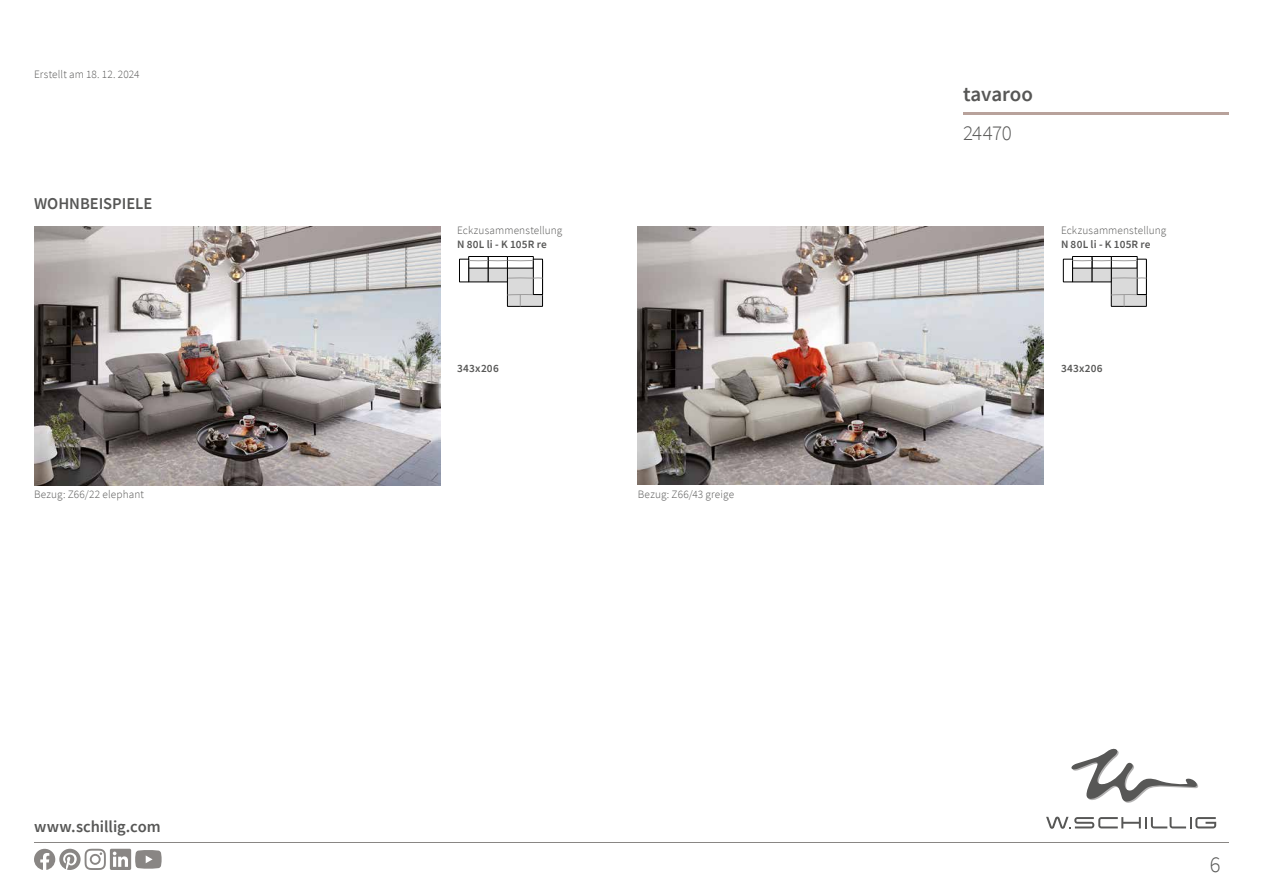
<style>
.page{position:relative;width:1263px;height:893px;background:#fff}
.page>*{position:absolute;margin:0;border:0;box-sizing:border-box;transform-origin:0 0}
.t1{font:300 22.5px "Source Sans Pro";color:#575756}
.t2{font:600 21px "Source Sans Pro";letter-spacing:-.005em;color:#575756}
.t3{font:300 21px "Source Sans Pro";letter-spacing:-.03em;color:#575756}
.t4{font:600 16.5px "Source Sans Pro";color:#575756}
.t5{font:300 11.25px "Source Sans Pro";letter-spacing:.01em;color:#575756}
.t6{font:600 11.25px "Source Sans Pro";letter-spacing:.015em;color:#575756}
</style>
<div class="page">
<hr style="left:34px;top:842px;width:1195px;height:1px;background:#898684">
<hr style="left:963px;top:113px;width:266px;height:2px;background:#b8a29b">
<img style="left:34px;top:226px;width:406px;height:259px">
<div style="left:507px;top:256px;width:26px;height:12px;border:1px solid #000"></div>
<div style="left:533px;top:259px;width:10px;height:36px;border:1px solid #000"></div>
<div style="left:488px;top:256px;width:20px;height:12px;border:1px solid #000"></div>
<div style="left:468px;top:256px;width:20px;height:12px;border:1px solid #000"></div>
<div style="left:459px;top:259px;width:10px;height:23px;border:1px solid #000"></div>
<svg style="left:468px;top:260px;width:75px;height:47px"></svg>
<img style="left:638px;top:227px;width:406px;height:257px">
<div style="left:1111px;top:256px;width:26px;height:12px;border:1px solid #000"></div>
<div style="left:1137px;top:259px;width:9px;height:36px;border:1px solid #000"></div>
<div style="left:1092px;top:256px;width:19px;height:12px;border:1px solid #000"></div>
<div style="left:1072px;top:256px;width:20px;height:12px;border:1px solid #000"></div>
<div style="left:1063px;top:259px;width:10px;height:23px;border:1px solid #000"></div>
<svg style="left:1072px;top:260px;width:75px;height:47px"></svg>
<svg style="left:34px;top:849px;width:128px;height:21px"></svg>
<svg style="left:1071px;top:749px;width:128px;height:54px"></svg>
<svg style="left:1046px;top:817px;width:170px;height:12px"></svg>
<p class="t5" style="left:34px;top:67px;width:107px">Erstellt am 18. 12. 2024</p>
<h3 class="t4" style="left:34px;top:193px;width:120px">WOHNBEISPIELE</h3>
<p class="t5" style="left:34px;top:487px;width:112px">Bezug: Z66/22 elephant</p>
<h3 class="t4" style="left:34px;top:816px;width:128px">www.schillig.com</h3>
<h2 class="t2" style="left:963px;top:80px;width:71px">tavaroo</h2>
<p class="t5" style="left:457px;top:224px;width:107px">Eckzusammenstellung</p>
<h2 class="t3" style="left:963px;top:120px;width:50px">24470</h2>
<p class="t5" style="left:1061px;top:224px;width:107px">Eckzusammenstellung</p>
<p class="t6" style="left:457px;top:237px;width:91px">N 80L li - K 105R re</p>
<p class="t6" style="left:1061px;top:237px;width:91px">N 80L li - K 105R re</p>
<p class="t6" style="left:457px;top:360px;width:43px">343x206</p>
<p class="t5" style="left:638px;top:488px;width:98px">Bezug: Z66/43 greige</p>
<p class="t6" style="left:1061px;top:360px;width:43px">343x206</p>
<h1 class="t1" style="left:1210px;top:850px;width:12px">6</h1>
</div>
